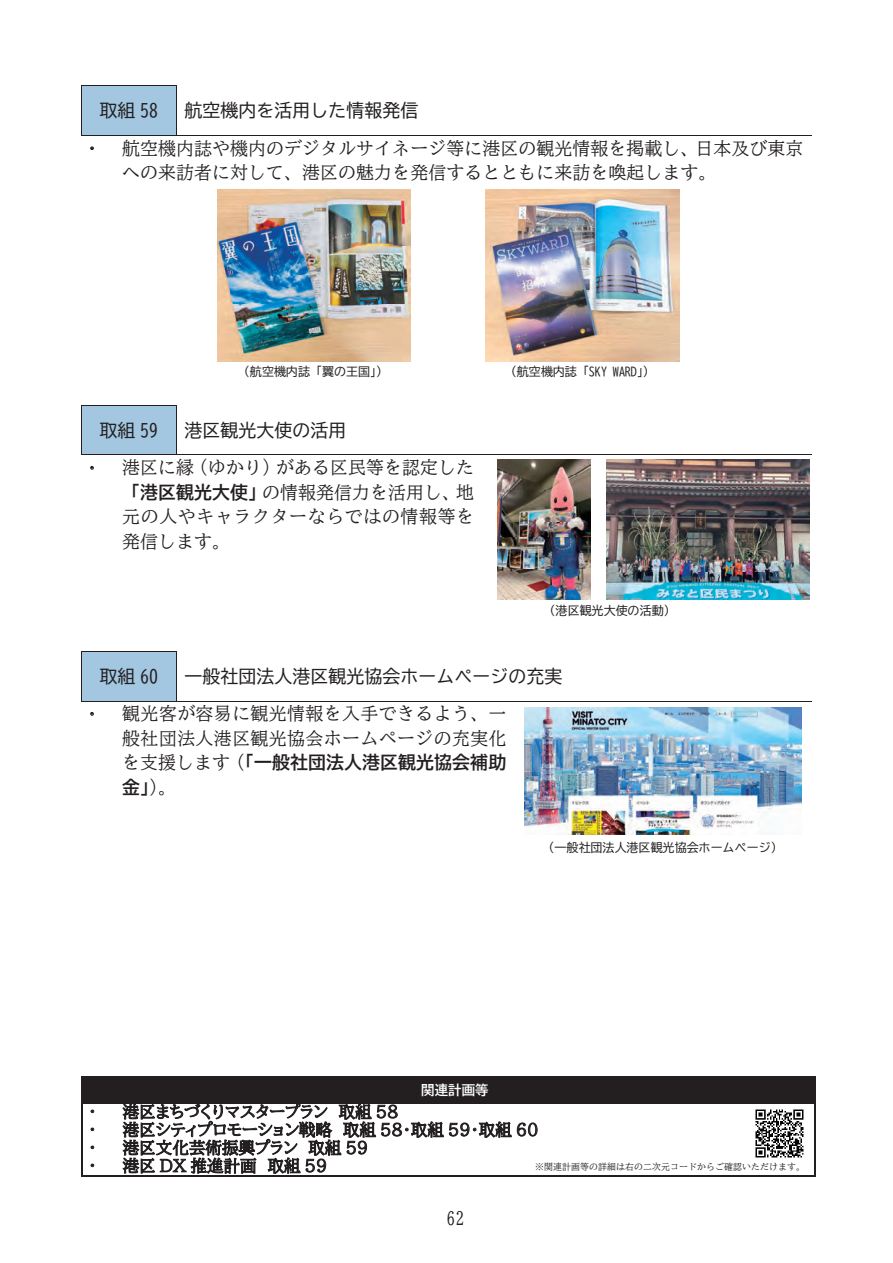
<style>
.page{position:relative;width:893px;height:1263px;background:#fff}
.page>*{position:absolute;margin:0;border:0;box-sizing:border-box;transform-origin:0 0}
.t1{font:17.85px/24.5px "BIZ UD Mincho Medium";letter-spacing:.01em;color:#231f20}
.t2{font:17.85px "BIZ UD Gothic";letter-spacing:.01em;color:#231f20}
.t3{font:17.85px/24.5px "BIZ UD Mincho Medium";letter-spacing:.03em;color:#231f20}
.t4{font:17.85px/24.5px "BIZ UD Gothic Bold";letter-spacing:.01em;color:#231f20}
.t5{font:16.5px/18px "BIZ UDP Mincho Medium";letter-spacing:.005em;color:#231f20}
.t6{font:13.35px "BIZ UD Gothic Bold";letter-spacing:.01em;color:#fff}
.t7{font:12px "BIZ UD Gothic";letter-spacing:.005em;color:#231f20}
.t8{font:8.85px "BIZ UD Mincho Medium";letter-spacing:.015em;color:#231f20}
.s1{font-family:"BIZ UD Gothic Bold"}
.s2{font-family:"BIZ UD Mincho Medium"}
</style>
<div class="page">
<div style="left:82px;top:86px;width:94px;height:49px;background:#a3c6e1"></div>
<hr style="left:82px;top:85px;width:94px;height:1px;background:#231f20">
<hr style="left:81px;top:86px;width:1px;height:49px;background:#231f20">
<hr style="left:176px;top:86px;width:1px;height:49px;background:#231f20">
<hr style="left:82px;top:135px;width:94px;height:1px;background:#231f20">
<hr style="left:177px;top:135px;width:553px;height:1px;background:#231f20">
<hr style="left:730px;top:135px;width:82px;height:1px;background:#231f20">
<div style="left:82px;top:406px;width:94px;height:48px;background:#a3c6e1"></div>
<hr style="left:82px;top:405px;width:94px;height:1px;background:#231f20">
<hr style="left:81px;top:406px;width:1px;height:48px;background:#231f20">
<hr style="left:176px;top:406px;width:1px;height:48px;background:#231f20">
<hr style="left:82px;top:454px;width:94px;height:1px;background:#231f20">
<hr style="left:177px;top:454px;width:553px;height:1px;background:#231f20">
<hr style="left:730px;top:454px;width:82px;height:1px;background:#231f20">
<div style="left:82px;top:652px;width:94px;height:49px;background:#a3c6e1"></div>
<hr style="left:82px;top:651px;width:94px;height:1px;background:#231f20">
<hr style="left:81px;top:652px;width:1px;height:49px;background:#231f20">
<hr style="left:176px;top:652px;width:1px;height:49px;background:#231f20">
<hr style="left:82px;top:701px;width:94px;height:1px;background:#231f20">
<hr style="left:177px;top:701px;width:553px;height:1px;background:#231f20">
<hr style="left:730px;top:701px;width:82px;height:1px;background:#231f20">
<div style="left:82px;top:1077px;width:732px;height:25px;background:#231f20"></div>
<hr style="left:82px;top:1076px;width:733px;height:1px;background:#231f20">
<svg style="left:81px;top:1076px;width:1px;height:27px"></svg>
<hr style="left:82px;top:1102px;width:733px;height:1px;background:#231f20">
<svg style="left:815px;top:1076px;width:1px;height:27px"></svg>
<hr style="left:81px;top:1103px;width:1px;height:72px;background:#231f20">
<hr style="left:82px;top:1175px;width:733px;height:2px;background:#231f20">
<hr style="left:815px;top:1103px;width:1px;height:72px;background:#231f20">
<img style="left:485px;top:189px;width:194px;height:172px">
<img style="left:606px;top:460px;width:203px;height:139px">
<img style="left:497px;top:460px;width:93px;height:139px">
<img style="left:524px;top:707px;width:278px;height:128px">
<img style="left:218px;top:189px;width:192px;height:172px">
<img style="left:755px;top:1109px;width:49px;height:49px">
<p class="t2" style="left:100px;top:102px;width:60px">取組 58</p>
<p class="t2" style="left:185px;top:102px;width:235px">航空機内を活用した情報発信</p>
<p class="t1" style="left:122px;top:136px;width:682px">航空機内誌や機内のデジタルサイネージ等に港区の観光情報を掲載し、日本及び東京への来訪者に対して、港区の魅力を発信するとともに来訪を喚起します。</p>
<p class="t7" style="left:238px;top:365px;width:152px">（航空機内誌「翼の王国」）</p>
<p class="t7" style="left:505px;top:365px;width:152px">（航空機内誌「SKY WARD」）</p>
<p class="t2" style="left:100px;top:421px;width:60px">取組 59</p>
<p class="t2" style="left:185px;top:421px;width:163px">港区観光大使の活用</p>
<p class="t1" style="left:122px;top:455px;width:353px;text-align:justify">港区に縁（ゆかり）がある区民等を認定した<span class="s1">「港区観光大使」</span>の情報発信力を活用し、地元の人やキャラクターならではの情報等を発信します。</p>
<p class="t7" style="left:543px;top:604px;width:134px">（港区観光大使の活動）</p>
<p class="t2" style="left:100px;top:667px;width:60px">取組 60</p>
<p class="t2" style="left:185px;top:667px;width:379px">一般社団法人港区観光協会ホームページの充実</p>
<p class="t3" style="left:122px;top:701px;width:386px">観光客が容易に観光情報を入手できるよう、一般社団法人港区観光協会ホームページの充実化</p>
<p class="t4" style="left:122px;top:750px;width:385px"><span class="s2">を支援します（</span>「一般社団法人港区観光協会補助金」<span class="s2">）。</span></p>
<p class="t7" style="left:542px;top:842px;width:242px">（一般社団法人港区観光協会ホームページ）</p>
<p class="t6" style="left:421px;top:1083px;width:69px">関連計画等</p>
<p class="t5" style="left:123px;top:1102px;width:417px">港区まちづくりマスタープラン 取組 58<br>港区シティプロモーション戦略 取組 58・取組 59・取組 60港区文化芸術振興プラン 取組 59<br>港区 DX 推進計画 取組 59</p>
<p class="t8" style="left:535px;top:1162px;width:272px">※関連計画等の詳細は右の二次元コードからご確認いただけます。</p>
<p class="t1" style="left:447px;top:1206px;width:19px">62</p>
</div>
